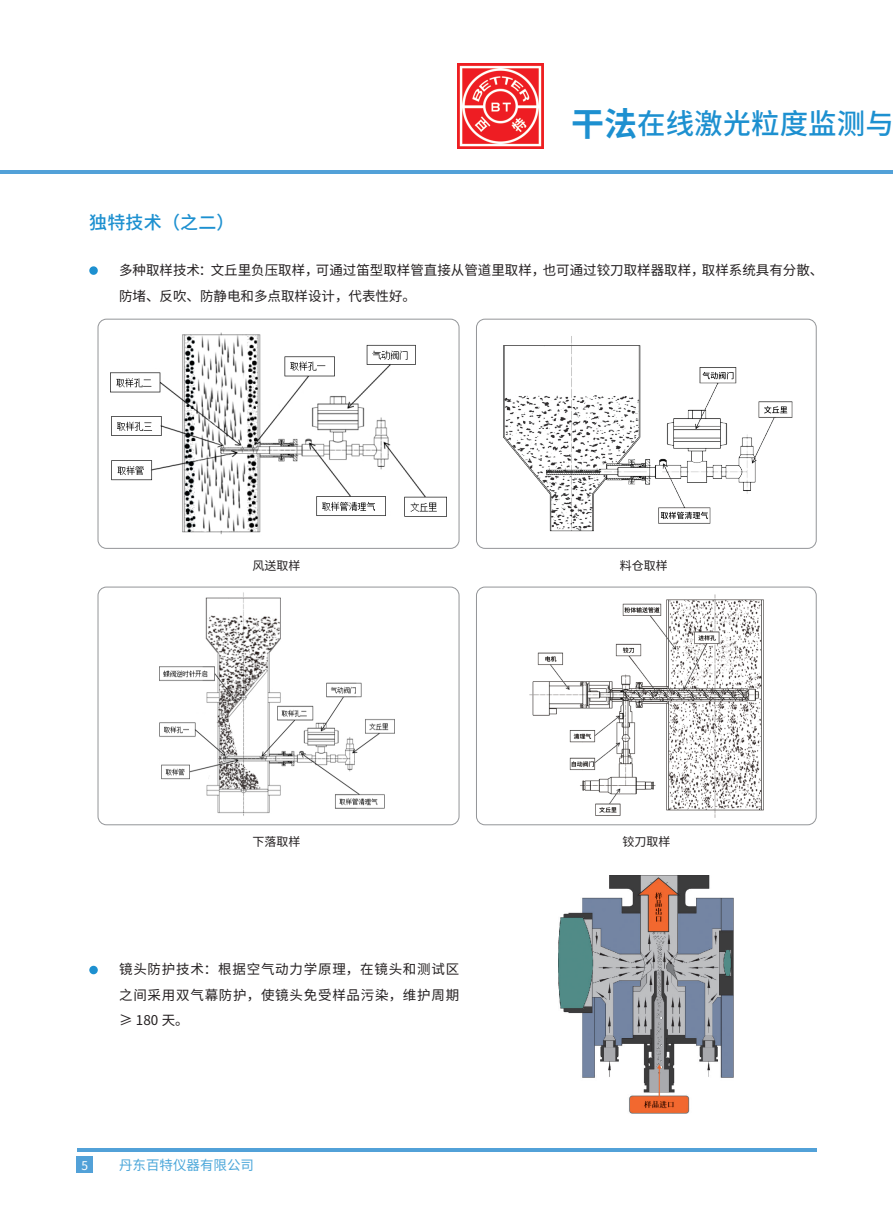
<style>
.page{position:relative;width:893px;height:1212px;background:#fff}
.page>*{position:absolute;margin:0;border:0;box-sizing:border-box;transform-origin:0 0}
.一级标题{font:500 28.5px "Source Han Sans CN";color:#1d90d0}
.t1{font:500 18px "Source Han Sans CN";letter-spacing:.01em;color:#1d90d0}
.t2{font:13.5px/25.5px "Source Han Sans CN";color:#231f20}
.t3{font:13.5px "Source Han Sans CN";color:#1d90d0}
.t4{font:12px "Source Han Sans CN";color:#231f20}
.t5{font:12px "Source Han Sans CN";color:#fff}
.s1{font-weight:700;font-size:33px}
</style>
<div class="page">
<hr style="left:77px;top:1148px;width:739px;height:3px;background:#52a1d8">
<div style="left:77px;top:1157px;width:16px;height:16px;background:#52a1d8"></div>
<hr style="left:0;top:170px;width:893px;height:3px;background:#52a1d8">
<img style="left:458px;top:64px;width:85px;height:85px">
<div style="left:89px;top:966px;width:9px;height:8px;background:#1d90d0;border-radius:50%"></div>
<div style="left:89px;top:266px;width:9px;height:9px;background:#1d90d0;border-radius:50%"></div>
<img style="left:476px;top:319px;width:340px;height:229px">
<div style="left:476px;top:319px;width:341px;height:230px;border:1px solid #939598;border-radius:9px"></div>
<img style="left:110px;top:332px;width:337px;height:203px">
<div style="left:98px;top:319px;width:361px;height:230px;border:1px solid #939598;border-radius:9px"></div>
<img style="left:159px;top:592px;width:235px;height:224px">
<div style="left:98px;top:587px;width:361px;height:238px;border:1px solid #939598;border-radius:9px"></div>
<img style="left:559px;top:876px;width:175px;height:237px">
<img style="left:530px;top:594px;width:233px;height:223px">
<div style="left:476px;top:587px;width:341px;height:238px;border:1px solid #939598;border-radius:9px"></div>
<p class="一级标题" style="left:571px;top:108px;width:324px"><span class="s1">干法</span>在线激光粒度监测与</p>
<p class="t1" style="left:89px;top:213px;width:147px">独特技术（之二）</p>
<p class="t2" style="left:119px;top:258px;width:706px">多种取样技术：文丘里负压取样，可通过笛型取样管直接从管道里取样，也可通过铰刀取样器取样，取样系统具有分散、防堵、反吹、防静电和多点取样设计，代表性好。</p>
<p class="t4" style="left:253px;top:559px;width:49px">风送取样</p>
<p class="t4" style="left:253px;top:835px;width:49px">下落取样</p>
<p class="t2" style="left:119px;top:957px;width:342px;text-align:justify">镜头防护技术：根据空气动力学原理，在镜头和测试区之间采用双气幕防护，使镜头免受样品污染，维护周期≥ 180 天。</p>
<p class="t5" style="left:81px;top:1158px;width:8px">5</p>
<p class="t3" style="left:119px;top:1157px;width:136px">丹东百特仪器有限公司</p>
<p class="t4" style="left:620px;top:559px;width:49px">料仓取样</p>
<p class="t4" style="left:622px;top:835px;width:49px">铰刀取样</p>
</div>
